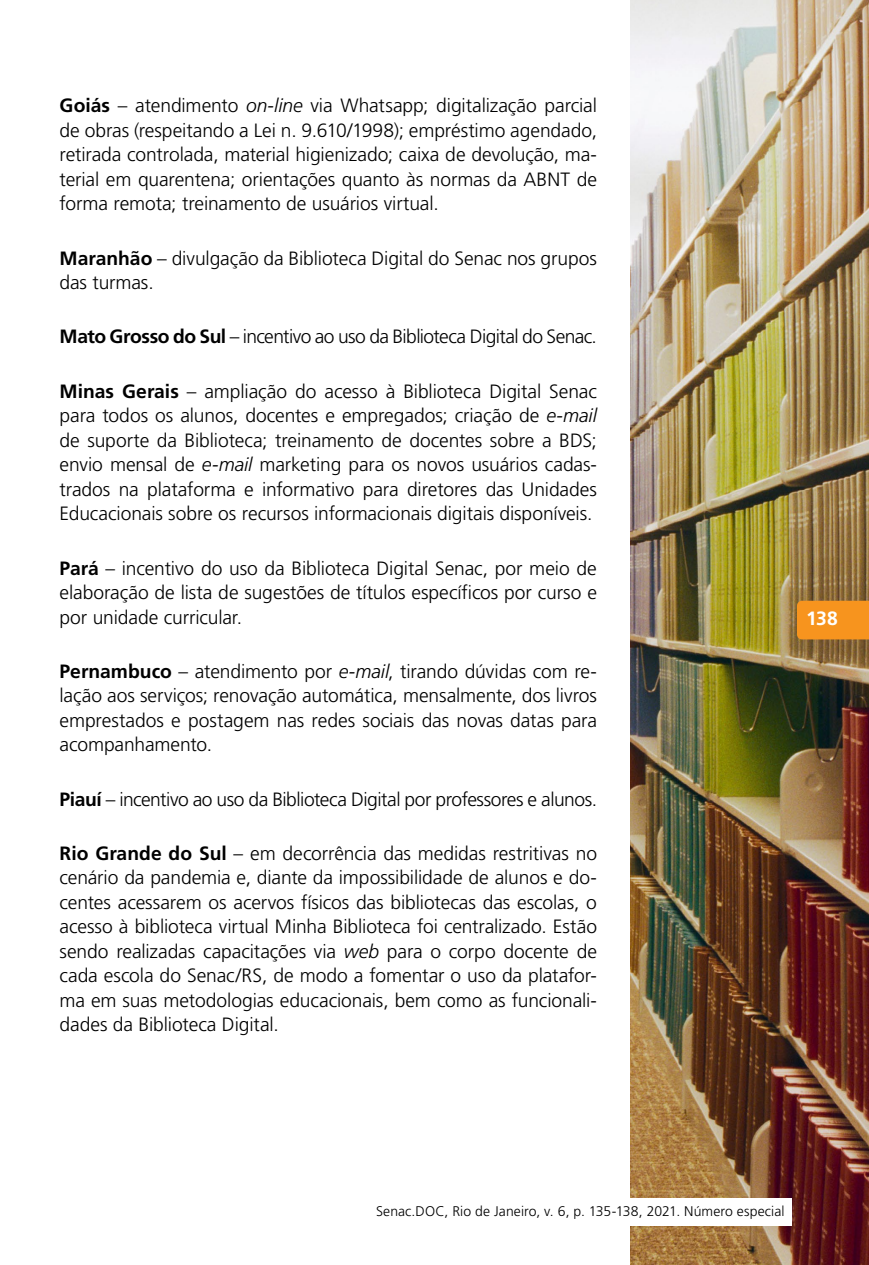
<style>
.page{position:relative;width:869px;height:1265px;background:#fff}
.page>*{position:absolute;margin:0;border:0;box-sizing:border-box;transform-origin:0 0}
.t1{font:300 19.25px/24.5px "Frutiger";letter-spacing:-.01em;color:#000;text-align:justify}
.t2{font:300 19.25px "Frutiger";letter-spacing:-.03em;color:#000}
.t3{font:700 19.25px "Frutiger";color:#fff}
.t4{font:300 14px "Frutiger";letter-spacing:.01em;color:#000}
.s1{font-weight:700}
.s2{font-family:"Frutiger CE";font-style:italic}
</style>
<div class="page">
<img style="left:630px;top:0;width:238px;height:1265px">
<div style="left:796px;top:601px;width:72px;height:38px;background:#f7941e"></div>
<div style="left:369px;top:1198px;width:422px;height:28px;background:#fff"></div>
<p class="t1" style="left:60px;top:93px;width:538px"><span class="s1">Goiás</span> – atendimento <span class="s2">on-line</span> via Whatsapp; digitalização parcial de obras (respeitando a Lei n. 9.610/1998); empréstimo agendado, retirada controlada, material higienizado; caixa de devolução, ma&shy;terial em quarentena; orientações quanto às normas da ABNT de forma remota; treinamento de usuários virtual.</p>
<p class="t1" style="left:60px;top:246px;width:538px"><span class="s1">Maranhão</span> – divulgação da Biblioteca Digital do Senac nos grupos das turmas.</p>
<p class="t2" style="left:60px;top:326px;width:538px"><span class="s1">Mato Grosso do Sul</span> – incentivo ao uso da Biblioteca Digital do Senac.</p>
<p class="t1" style="left:60px;top:379px;width:538px"><span class="s1">Minas Gerais</span> – ampliação do acesso à Biblioteca Digital Senac para todos os alunos, docentes e empregados; criação de <span class="s2">e-mail </span>de suporte da Biblioteca; treinamento de docentes sobre a BDS; envio mensal de <span class="s2">e-mail</span> marketing para os novos usuários cadas&shy;trados na plataforma e informativo para diretores das Unidades Educacionais sobre os recursos informacionais digitais disponíveis.</p>
<p class="t1" style="left:60px;top:556px;width:538px"><span class="s1">Pará</span> – incentivo do uso da Biblioteca Digital Senac, por meio de elaboração de lista de sugestões de títulos específicos por curso e por unidade curricular.</p>
<p class="t1" style="left:60px;top:659px;width:538px"><span class="s1">Pernambuco</span> – atendimento por <span class="s2">e-mail</span>, tirando dúvidas com re&shy;lação aos serviços; renovação automática, mensalmente, dos livros emprestados e postagem nas redes sociais das novas datas para acompanhamento.</p>
<p class="t1" style="left:60px;top:787px;width:538px"><span class="s1">Piauí</span> – incentivo ao uso da Biblioteca Digital por professores e alunos.</p>
<p class="t1" style="left:60px;top:841px;width:538px"><span class="s1">Rio Grande do Sul</span> – em decorrência das medidas restritivas no cenário da pandemia e, diante da impossibilidade de alunos e do&shy;centes acessarem os acervos físicos das bibliotecas das escolas, o acesso à biblioteca virtual Minha Biblioteca foi centralizado. Estão sendo realizadas capacitações via <span class="s2">web</span> para o corpo docente de cada escola do Senac/RS, de modo a fomentar o uso da platafor&shy;ma em suas metodologias educacionais, bem como as funcionali&shy;dades da Biblioteca Digital.</p>
<p class="t3" style="left:805px;top:607px;width:33px">138</p>
<p class="t4" style="left:376px;top:1203px;width:410px">Senac.DOC, Rio de Janeiro, v. 6, p. 135-138, 2021. Número especial</p>
</div>
